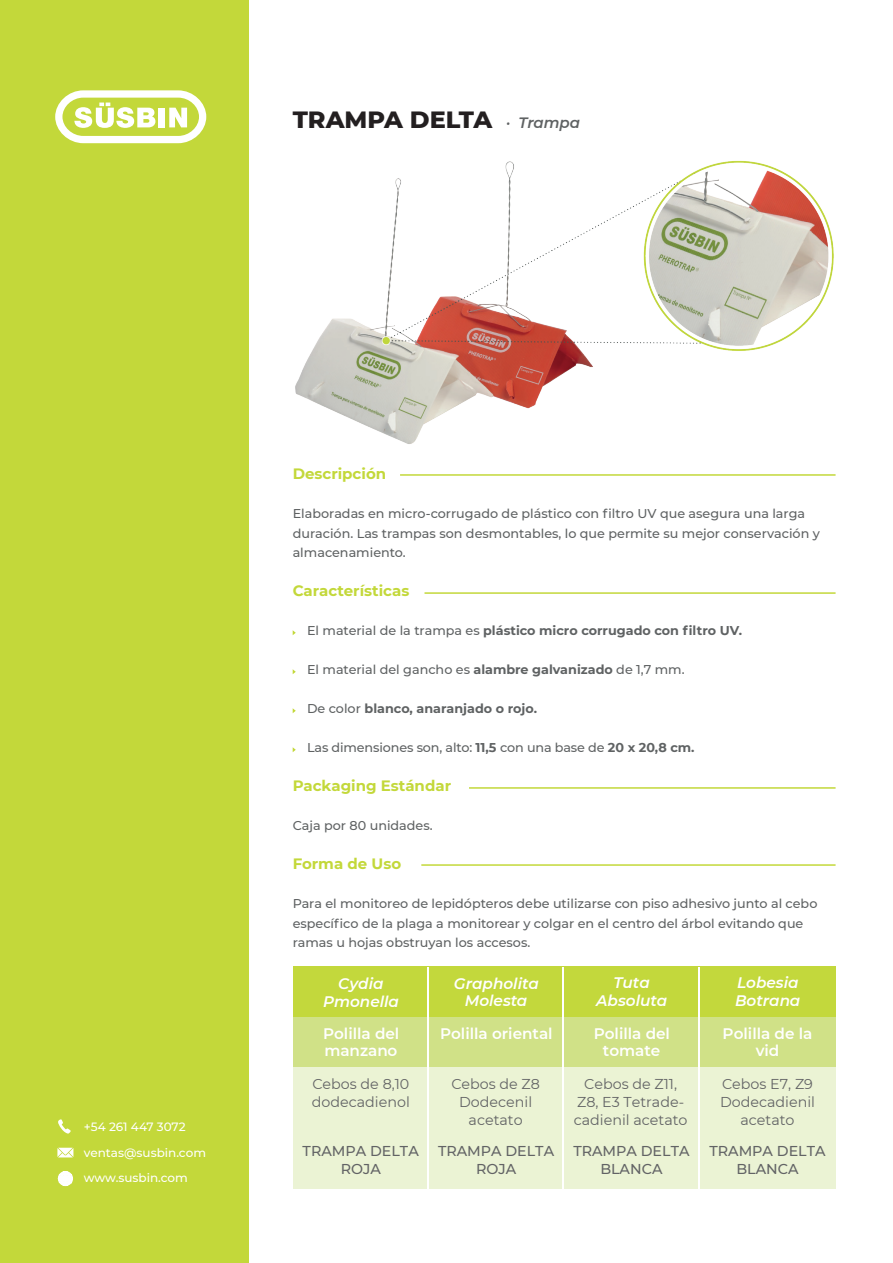
<style>
.page{position:relative;width:893px;height:1263px;background:#fff}
.page>*{position:absolute;margin:0;border:0;box-sizing:border-box;transform-origin:0 0}
.t1{font:800 24px "Montserrat";color:#231f20}
.t2{font:600 15.3px/17.1px "Montserrat";color:#fff;text-align:center}
.t3{font:italic 600 15.3px/17.1px "Montserrat";color:#fff;text-align:center}
.t4{font:700 15px "Montserrat";color:#c3d83a}
.t5{font:italic 600 15px "Montserrat";color:#5f6263}
.t6{font:14.25px/18.1px "Montserrat";color:#626365;text-align:center}
.t7{font:500 14.25px/18.1px "Montserrat";color:#626365;text-align:center}
.t8{font:500 12.75px/19.5px "Montserrat";color:#5f6263}
.t9{font:700 12.75px "Montserrat";color:#5f6263}
.t10{font:500 12px/26.2px "Montserrat";color:#fff}
.s1{font-weight:500}
.s2{font-weight:700}
</style>
<div class="page">
<div style="left:0;top:0;width:248px;height:1263px;background:#c3d83a"></div>
<svg style="left:55px;top:90px;width:151px;height:53px"></svg>
<svg style="left:58px;top:1119px;width:13px;height:14px"></svg>
<svg style="left:57px;top:1148px;width:16px;height:9px"></svg>
<svg style="left:58px;top:1171px;width:15px;height:14px"></svg>
<hr style="left:400px;top:474px;width:436px;height:2px;background:#c3d83a">
<hr style="left:424px;top:592px;width:412px;height:2px;background:#c3d83a">
<hr style="left:469px;top:787px;width:367px;height:2px;background:#c3d83a">
<hr style="left:421px;top:864px;width:415px;height:2px;background:#c3d83a">
<div style="left:293px;top:1067px;width:543px;height:121px;background:#ebf3d4"></div>
<div style="left:293px;top:967px;width:543px;height:50px;background:#c3d83c"></div>
<div style="left:293px;top:1017px;width:543px;height:50px;background:#d0e187"></div>
<hr style="left:427px;top:967px;width:2px;height:221px;background:#fff">
<hr style="left:562px;top:967px;width:2px;height:221px;background:#fff">
<hr style="left:698px;top:967px;width:2px;height:221px;background:#fff">
<img style="left:295px;top:160px;width:539px;height:284px">
<h1 class="t1" style="left:293px;top:102px;width:201px">TRAMPA DELTA</h1>
<p class="t5" style="left:506px;top:112px;width:76px">· Trampa</p>
<p class="t10" style="left:84px;top:1113px;width:124px">+54 261 447 3072 ventas@susbin.com</p>
<p class="t10" style="left:84px;top:1164px;width:105px">www.susbin.com</p>
<p class="t4" style="left:293px;top:463px;width:95px">Descripción</p>
<p class="t8" style="left:293px;top:504px;width:529px">Elaboradas en micro-corrugado de plástico con filtro UV que asegura una larga duración. Las trampas son desmontables, lo que permite su mejor conservación y almacenamiento.</p>
<p class="t4" style="left:293px;top:580px;width:118px">Características</p>
<p class="t9" style="left:307px;top:622px;width:437px"><span class="s1">El material de la trampa es</span> plástico micro corrugado con filtro UV.</p>
<p class="t8" style="left:307px;top:660px;width:379px">El material del gancho es <span class="s2">alambre galvanizado</span> de 1,7 mm.</p>
<p class="t9" style="left:307px;top:700px;width:232px"><span class="s1">De color</span> blanco, anaranjado o rojo.</p>
<p class="t8" style="left:307px;top:738px;width:389px">Las dimensiones son, alto: <span class="s2">11,5</span> con una base de <span class="s2">20 x 20,8 cm.</span></p>
<p class="t4" style="left:293px;top:775px;width:160px">Packaging Estándar</p>
<p class="t8" style="left:293px;top:815px;width:142px">Caja por 80 unidades.</p>
<p class="t4" style="left:293px;top:853px;width:110px">Forma de Uso</p>
<p class="t8" style="left:293px;top:894px;width:526px">Para el monitoreo de lepidópteros debe utilizarse con piso adhesivo junto al cebo específico de la plaga a monitorear y colgar en el centro del árbol evitando que ramas u hojas obstruyan los accesos.</p>
<p class="t3" style="left:454px;top:974px;width:87px">Grapholita<br>Molesta</p>
<p class="t3" style="left:596px;top:974px;width:73px">Tuta<br>Absoluta</p>
<p class="t3" style="left:735px;top:974px;width:67px;text-align:left">Lobesia<br>Botrana</p>
<p class="t3" style="left:323px;top:975px;width:78px">Cydia<br>Pmonella</p>
<p class="t2" style="left:323px;top:1024px;width:78px;text-align:left">Polilla del manzano</p>
<p class="t2" style="left:440px;top:1024px;width:114px">Polilla oriental</p>
<p class="t2" style="left:594px;top:1024px;width:78px">Polilla del tomate</p>
<p class="t2" style="left:723px;top:1024px;width:91px">Polilla de la vid</p>
<p class="t6" style="left:451px;top:1074px;width:90px">Cebos de Z8<br>Dodecenil acetato</p>
<p class="t6" style="left:574px;top:1074px;width:115px">Cebos de Z11,<br>Z8, E3 Tetrade&shy;cadienil acetato</p>
<p class="t6" style="left:720px;top:1074px;width:97px">Cebos E7, Z9<br>Dodecadienil acetato</p>
<p class="t6" style="left:312px;top:1074px;width:100px;text-align:left">Cebos de 8,10 dodecadienol</p>
<p class="t7" style="left:303px;top:1142px;width:118px">TRAMPA DELTA<br>ROJA</p>
<p class="t7" style="left:438px;top:1142px;width:118px">TRAMPA DELTA<br>ROJA</p>
<p class="t7" style="left:573px;top:1142px;width:118px">TRAMPA DELTA<br>BLANCA</p>
<p class="t7" style="left:709px;top:1142px;width:118px">TRAMPA DELTA<br>BLANCA</p>
</div>
